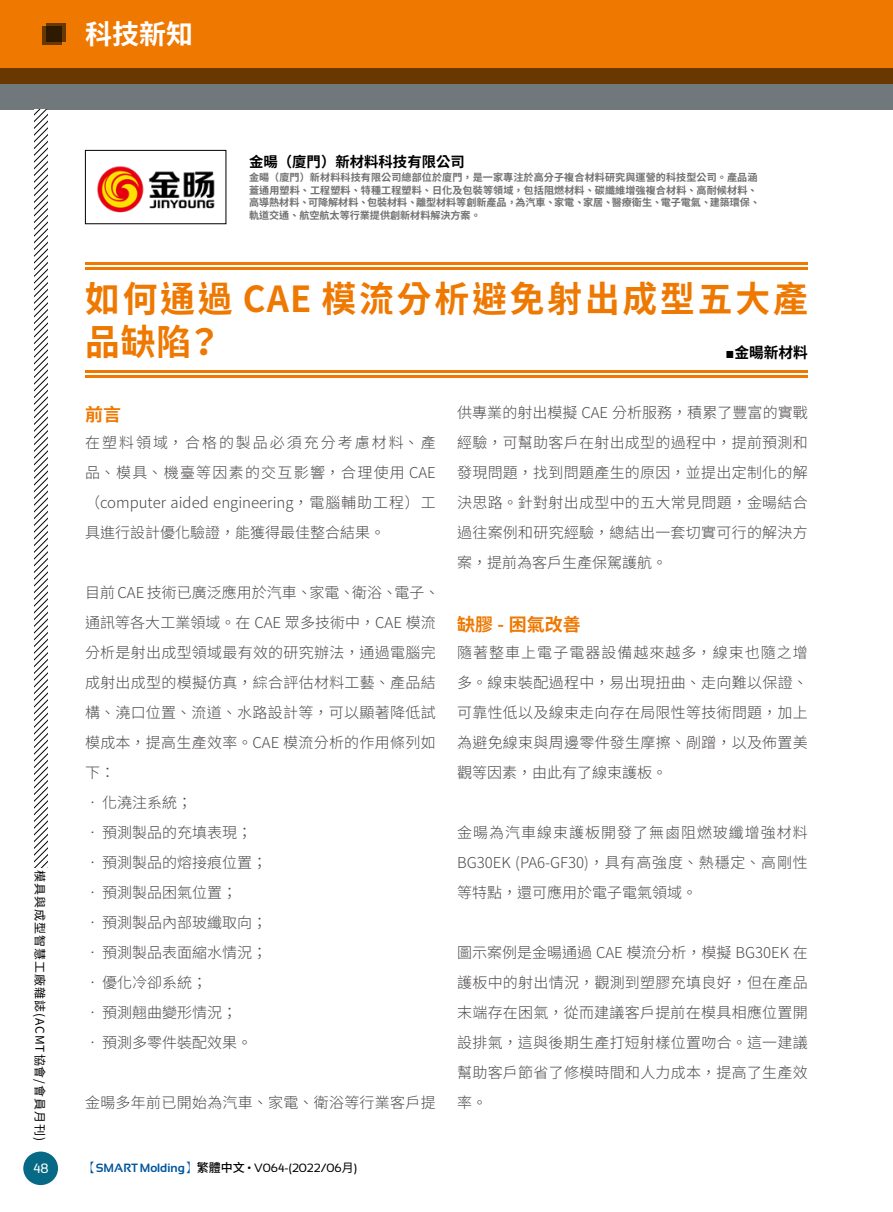
<style>
.page{position:relative;width:893px;height:1212px;background:#fff}
.page>*{position:absolute;margin:0;border:0;box-sizing:border-box;transform-origin:0 0}
.t1{font:700 35.85px/43px "Noto Sans CJ Ktc";letter-spacing:.085em;color:#ee7800}
.t2{font:700 27px "Noto Sans CJ Ktc";color:#fff}
.t3{font:700 18px "Noto Sans CJ Ktc";color:#ee7800}
.t4{font:300 15px/30px "Noto Sans CJ Ktc";letter-spacing:.02em;color:#4c4948;text-align:justify}
.t5{font:300 15px "Noto Sans CJ Ktc";color:#4c4948}
.t6{font:700 15px "Noto Sans CJ Ktc";color:#000}
.t7{font:700 14.4px "Noto Sans CJ Ktc";color:#000}
.t8{font:13.5px "Sansation";color:#fff}
.t9{font:12px "Sansation";color:#000}
.t10{font:12px "Noto Sans CJ Ktc";letter-spacing:.08em;color:#000}
.t11{font:700 10.05px/12.9px "Noto Sans CJ Ktc";letter-spacing:.01em;color:#727171}
.s1{font-family:"Microsoft Jheng Hei UI Bold";font-weight:400}
.s2{font-family:"Adobe Ming Std";font-weight:300;color:#00559d}
.s3{font-weight:700;color:#00559d}
.s4{font-family:"Noto Sans CJ Ktc";font-weight:500}
.s5{font-family:"Noto Sans CJ Ktc"}
</style>
<div class="page">
<div style="left:0;top:0;width:893px;height:84px;background:#ee7800"></div>
<svg style="left:0;top:68px;width:893px;height:41px;background:#6d5f4b"></svg>
<hr style="left:85px;top:261px;width:723px;height:3px;background:#ee7800">
<hr style="left:85px;top:267px;width:723px;height:3px;background:#ee7800">
<hr style="left:85px;top:370px;width:723px;height:3px;background:#ee7800">
<hr style="left:85px;top:375px;width:723px;height:3px;background:#ee7800">
<svg style="left:34px;top:109px;width:13px;height:758px"></svg>
<div style="left:23px;top:1151px;width:35px;height:34px;background:#066985;border-radius:50%"></div>
<div style="left:43px;top:26px;width:19px;height:19px;background:#693800"></div>
<svg style="left:46px;top:23px;width:20px;height:19px"></svg>
<img style="left:97px;top:166px;width:118px;height:47px">
<div style="left:85px;top:150px;width:141px;height:74px;border:1px solid #000"></div>
<h2 class="t2" style="left:85px;top:19px;width:109px">科技新知</h2>
<p class="t10" style="left:47px;top:870px;width:272px;rotate:90deg">模具與成型智慧工廠雜誌(ACMT協會/會員月刊)</p>
<p class="t8" style="left:34px;top:1161px;width:17px">48</p>
<p class="t7" style="left:249px;top:154px;width:217px">金暘（廈門）新材料科技有限公司</p>
<p class="t11" style="left:249px;top:171px;width:513px">金暘（廈門）新材料科技有限公司總部位於廈門，是一家專注於高分子複合材料研究與運營的科技型公司。產品涵蓋通用塑料、工程塑料、特種工程塑料、日化及包裝等領域，包括阻燃材料、碳纖維增強複合材料、高耐候材料、高導熱材料、可降解材料、包裝材料、離型材料等創新產品，為汽車、家電、家居、醫療衛生、電子電氣、建築環保、軌道交通、航空航太等行業提供創新材料解決方案。</p>
<h1 class="t1" style="left:85px;top:278px;width:724px">如何通過 CAE 模流分析避免射出成型五大產品缺陷？</h1>
<p class="t6" style="left:726px;top:344px;width:84px"><span class="s1">■</span>金暘新材料</p>
<p class="t3" style="left:85px;top:404px;width:37px">前言</p>
<p class="t4" style="left:85px;top:428px;width:352px">在塑料領域，合格的製品必須充分考慮材料、產品、模具、機臺等因素的交互影響，合理使用 CAE（computer aided engineering，電腦輔助工程）工具進行設計優化驗證，能獲得最佳整合結果。</p>
<p class="t4" style="left:85px;top:578px;width:356px;text-align:left">目前 CAE 技術已廣泛應用於汽車、家電、衛浴、電子、通訊等各大工業領域。在 CAE 眾多技術中，CAE 模流分析是射出成型領域最有效的研究辦法，通過電腦完成射出成型的模擬仿真，綜合評估材料工藝、產品結構、澆口位置、流道、水路設計等，可以顯著降低試模成本，提高生產效率。CAE 模流分析的作用條列如下：</p>
<p class="t4" style="left:85px;top:788px;width:109px">•化澆注系統；</p>
<p class="t5" style="left:85px;top:824px;width:169px">•預測製品的充填表現；</p>
<p class="t5" style="left:85px;top:854px;width:184px">•預測製品的熔接痕位置；</p>
<p class="t5" style="left:85px;top:884px;width:154px">•預測製品困氣位置；</p>
<p class="t5" style="left:85px;top:914px;width:184px">•預測製品內部玻纖取向；</p>
<p class="t5" style="left:85px;top:944px;width:184px">•預測製品表面縮水情況；</p>
<p class="t4" style="left:85px;top:968px;width:124px">•優化冷卻系統；</p>
<p class="t5" style="left:85px;top:1004px;width:154px">•預測翹曲變形情況；</p>
<p class="t5" style="left:85px;top:1034px;width:169px">•預測多零件裝配效果。</p>
<p class="t4" style="left:85px;top:1088px;width:352px">金暘多年前已開始為汽車、家電、衛浴等行業客戶提</p>
<p class="t9" style="left:84px;top:1161px;width:275px"><span class="s2">【</span><span class="s3">SMART Molding</span><span class="s2">】</span><span class="s4">繁體中文</span> • V064-(2022/06<span class="s5">月</span>)</p>
<p class="t4" style="left:457px;top:398px;width:352px">供專業的射出模擬 CAE 分析服務，積累了豐富的實戰經驗，可幫助客戶在射出成型的過程中，提前預測和發現問題，找到問題產生的原因，並提出定制化的解決思路。針對射出成型中的五大常見問題，金暘結合過往案例和研究經驗，總結出一套切實可行的解決方案，提前為客戶生產保駕護航。</p>
<p class="t3" style="left:457px;top:614px;width:125px">缺膠 - 困氣改善</p>
<p class="t4" style="left:457px;top:638px;width:352px">隨著整車上電子電器設備越來越多，線束也隨之增多。線束裝配過程中，易出現扭曲、走向難以保證、可靠性低以及線束走向存在局限性等技術問題，加上為避免線束與周邊零件發生摩擦、剮蹭，以及佈置美觀等因素，由此有了線束護板。</p>
<p class="t4" style="left:457px;top:818px;width:352px">金暘為汽車線束護板開發了無鹵阻燃玻纖增強材料BG30EK (PA6-GF30)，具有高強度、熱穩定、高剛性等特點，還可應用於電子電氣領域。</p>
<p class="t4" style="left:457px;top:938px;width:352px">圖示案例是金暘通過 CAE 模流分析，模擬 BG30EK 在護板中的射出情況，觀測到塑膠充填良好，但在產品末端存在困氣，從而建議客戶提前在模具相應位置開設排氣，這與後期生產打短射樣位置吻合。這一建議幫助客戶節省了修模時間和人力成本，提高了生產效率。</p>
</div>
